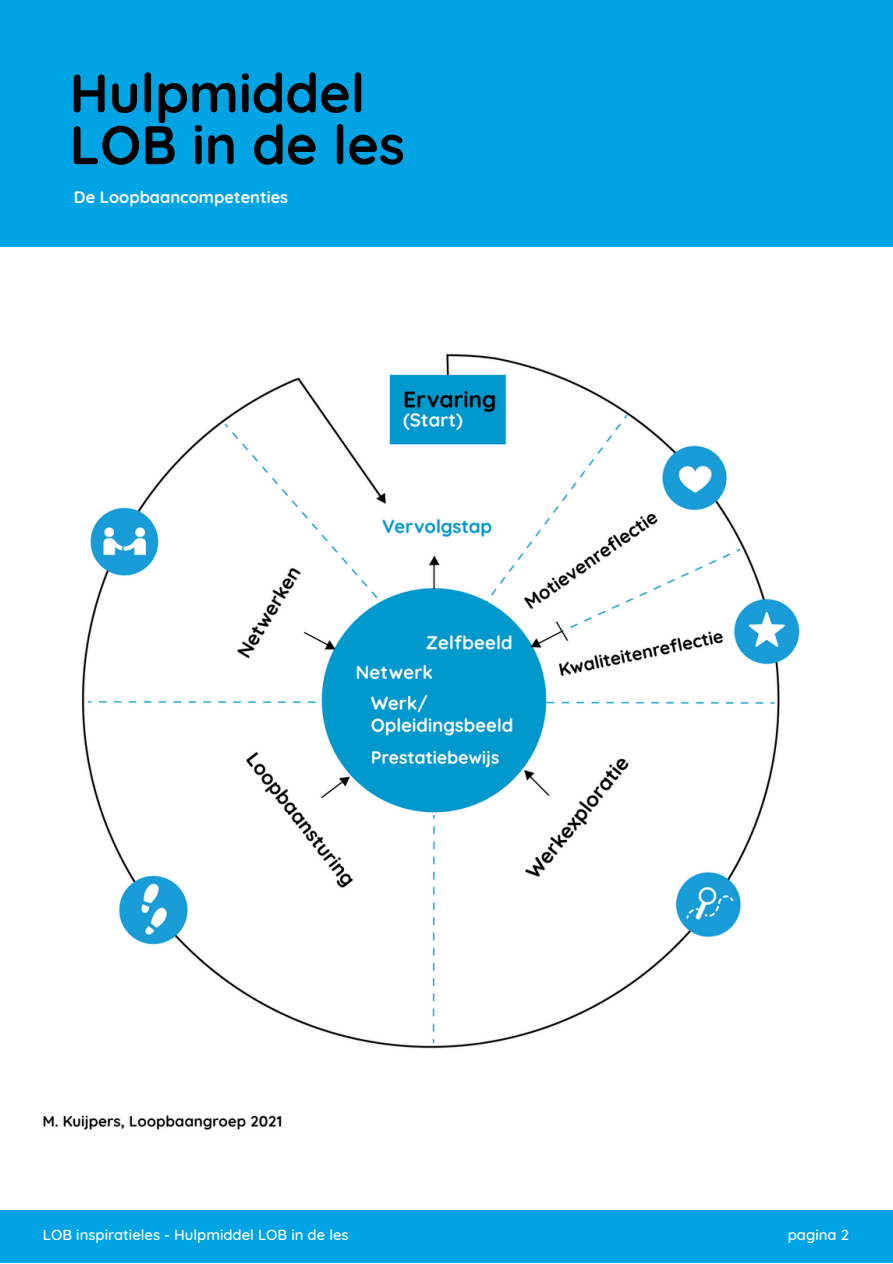
<style>
.page{position:relative;width:893px;height:1264px;background:#fff}
.page>*{position:absolute;margin:0;border:0;box-sizing:border-box;transform-origin:0 0}
.t1{font:700 54.15px/51.8px "Quicksand";color:#000}
.t2{font:700 16.5px "Quicksand";color:#fff}
.t3{font:500 14.85px "Quicksand";color:#fff}
</style>
<div class="page">
<div style="left:0;top:1209px;width:892px;height:53px;background:#00a4e4"></div>
<div style="left:0;top:0;width:892px;height:247px;background:#00a4e4"></div>
<img style="left:43px;top:353px;width:757px;height:777px">
<h1 class="t1" style="left:70px;top:66px;width:337px">Hulpmiddel<br>LOB in de les</h1>
<p class="t2" style="left:74px;top:187px;width:216px">De Loopbaancompetenties</p>
<p class="t3" style="left:43px;top:1225px;width:307px">LOB inspiratieles - Hulpmiddel LOB in de les</p>
<p class="t3" style="left:787px;top:1225px;width:63px">pagina 2</p>
</div>
